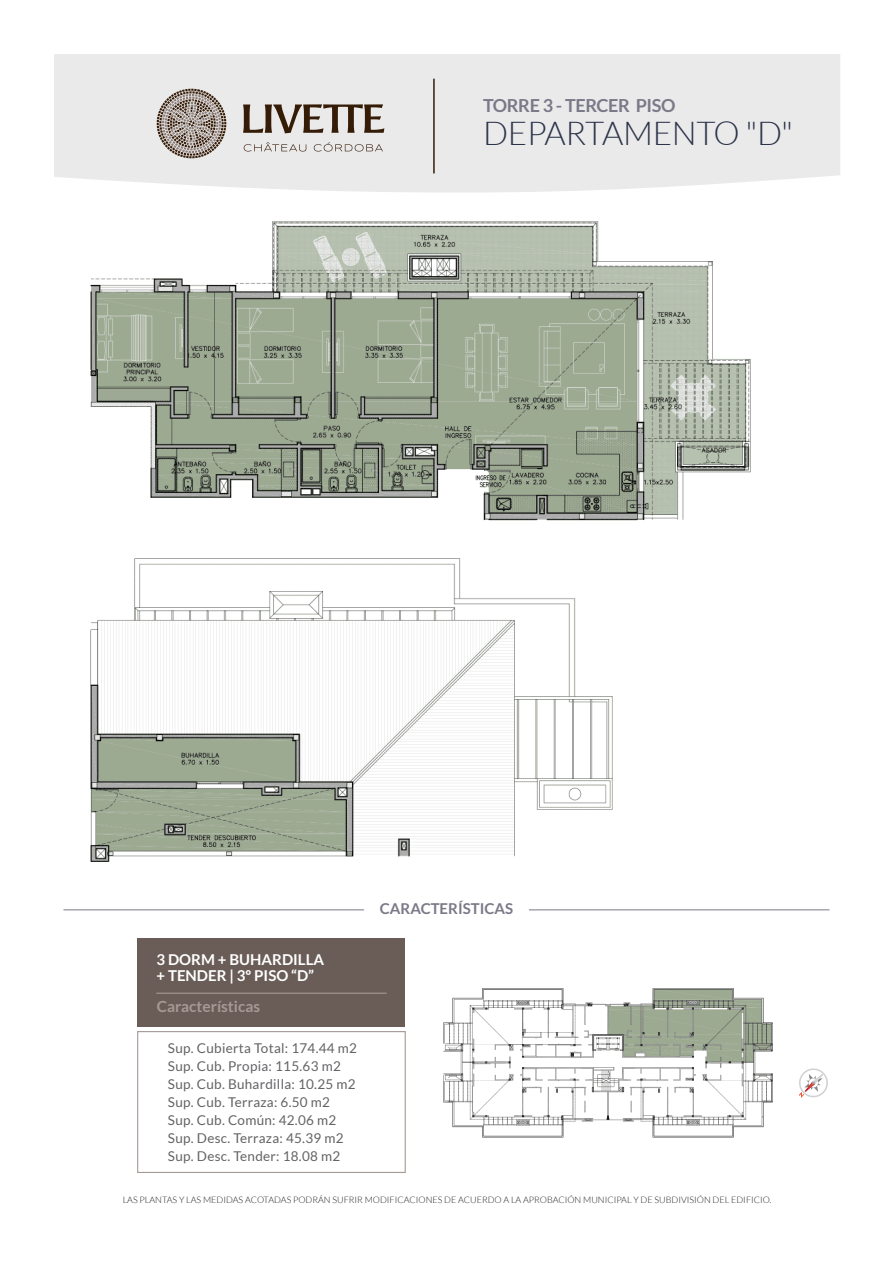
<style>
.page{position:relative;width:893px;height:1263px;background:#fff}
.page>*{position:absolute;margin:0;border:0;box-sizing:border-box;transform-origin:0 0}
.t1{font:300 33px "Lato";letter-spacing:-.01em;color:#2b3449}
.t2{font:700 18px "Lato";letter-spacing:-.02em;color:#7a7988}
.t3{font:700 15.45px "Lato";color:#a59a95}
.t4{font:700 15px/16.4px "Lato";color:#fff}
.t5{font:700 15px "Lato";color:#7a7988}
.t6{font:13.5px/18px "Lato";letter-spacing:.02em;color:#636366}
.t7{font:300 9px "Lato";color:#231f20}
</style>
<div class="page">
<div style="left:54px;top:54px;width:786px;height:139px;background:#ebeaeb"></div>
<hr style="left:433px;top:78px;width:2px;height:96px;background:#351c07">
<svg style="left:243px;top:104px;width:141px;height:29px;background:#a1968e"></svg>
<svg style="left:157px;top:89px;width:69px;height:69px;background:#a79d97"></svg>
<svg style="left:244px;top:142px;width:62px;height:9px"></svg>
<svg style="left:314px;top:142px;width:69px;height:9px"></svg>
<hr style="left:64px;top:909px;width:300px;height:1px;background:#7a7988">
<hr style="left:529px;top:909px;width:300px;height:1px;background:#7a7988">
<div style="left:137px;top:1031px;width:269px;height:142px;border:1px solid #a59a95"></div>
<div style="left:138px;top:938px;width:267px;height:89px;background:#6a5d58"></div>
<hr style="left:157px;top:993px;width:229px;height:1px;background:#a59a95">
<svg style="left:799px;top:1068px;width:29px;height:30px"></svg>
<img style="left:90px;top:221px;width:661px;height:641px">
<img style="left:443px;top:988px;width:330px;height:150px">
<h2 class="t2" style="left:483px;top:95px;width:194px">TORRE -3 TERCER PISO</h2>
<h1 class="t1" style="left:483px;top:116px;width:312px">DEPARTAMENTO D" "</h1>
<p class="t4" style="left:156px;top:951px;width:169px">3 DORM + BUHARDILLA + TENDER | º3 PISO D“ “</p>
<p class="t3" style="left:157px;top:998px;width:105px">Características</p>
<p class="t6" style="left:168px;top:1039px;width:191px">Sup. Cubierta Total: 174.44 m2<br>Sup. Cub. Propia: 115.63 m2<br>Sup. Cub. Buhardilla: 10.25 m2<br>Sup. Cub. Terraza: 6.50 m2<br>Sup. Cub. Común: 42.06 m2<br>Sup. Desc. Terraza: 45.39 m2<br>Sup. Desc. Tender: 18.08 m2</p>
<p class="t5" style="left:380px;top:900px;width:135px">CARACTERÍSTICAS</p>
<p class="t7" style="left:123px;top:1195px;width:650px">LAS PLANTAS Y LAS MEDIDAS ACOTADAS PODRÁN SUFRIR MODIFICACIONES DE ACUERDO A LA APROBACIÓN MUNICIPAL Y DE SUBDIVISIÓN DEL EDIFICIO.</p>
</div>
